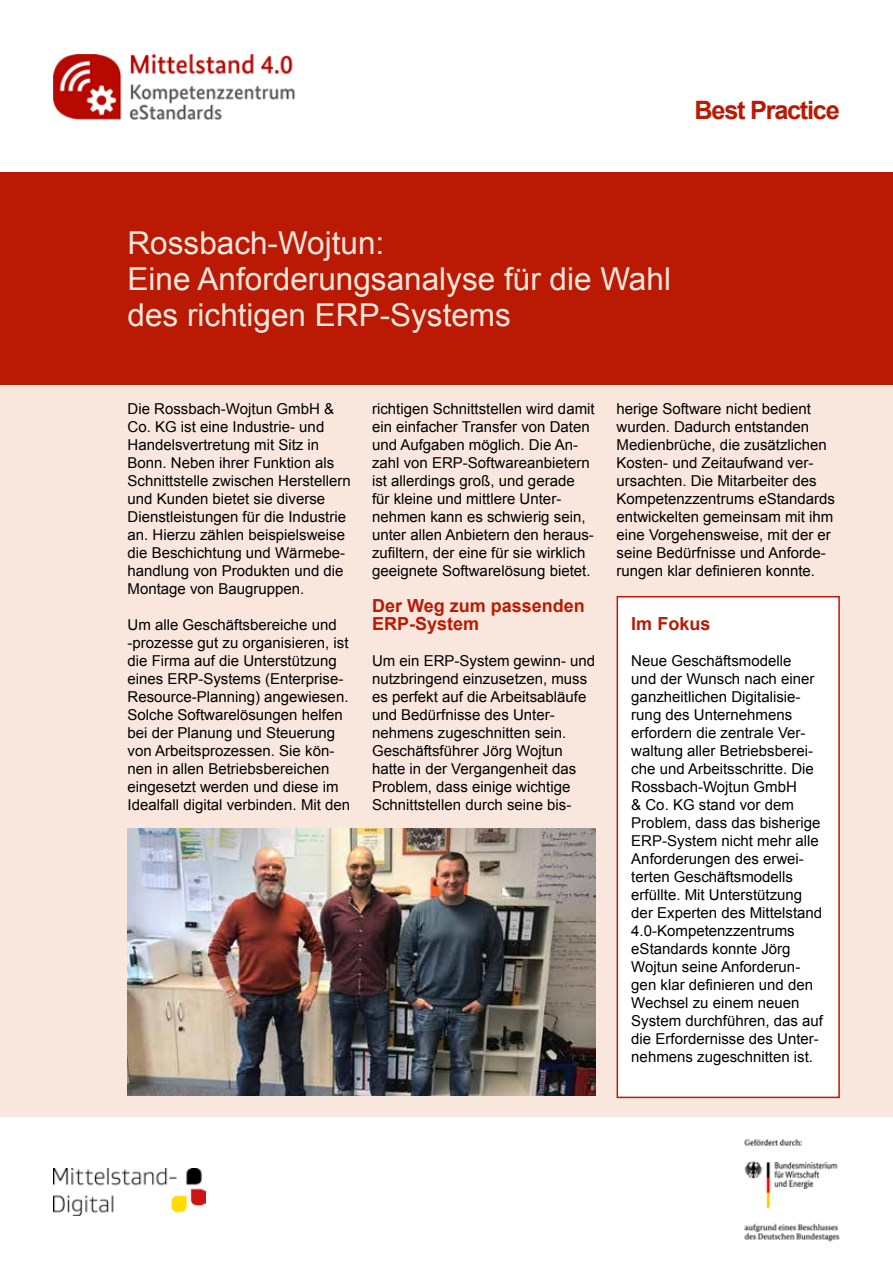
<style>
.page{position:relative;width:893px;height:1263px;background:#fff}
.page>*{position:absolute;margin:0;border:0;box-sizing:border-box;transform-origin:0 0}
.t1{font:31.5px/36px "Arial";color:#f9e7dd}
.t2{font:700 25.35px "Arial";letter-spacing:-.05em;color:#ba1a03}
.t3{font:700 18px/18px "Arial";color:#ba1a03}
.t4{font:15px/18px "Arial";color:#000}
</style>
<div class="page">
<div style="left:0;top:172px;width:893px;height:213px;background:#ba1a03"></div>
<div style="left:0;top:385px;width:893px;height:731px;background:#f9e7dd"></div>
<img style="left:54px;top:54px;width:241px;height:65px">
<img style="left:53px;top:1168px;width:153px;height:47px">
<img style="left:744px;top:1139px;width:96px;height:103px">
<img style="left:128px;top:828px;width:467px;height:267px">
<div style="left:617px;top:596px;width:223px;height:502px;background:#fff;border:2px solid #ba1a03"></div>
<h2 class="t2" style="left:694px;top:93px;width:147px">Best Practice</h2>
<h1 class="t1" style="left:128px;top:226px;width:545px">Rossbach-Wojtun:<br>Eine Anforderungsanalyse für die Wahl des richtigen ERP-Systems</h1>
<p class="t4" style="left:128px;top:400px;width:225px">Die Rossbach-Wojtun GmbH &amp;<br>Co. KG ist eine Industrie- und<br>Handelsvertretung mit Sitz in<br>Bonn. Neben ihrer Funktion als<br>Schnittstelle zwischen Herstellern und Kunden bietet sie diverse<br>Dienstleistungen für die Industrie an. Hierzu zählen beispielsweise die Beschichtung und Wärmebe&shy;handlung von Produkten und die<br>Montage von Baugruppen.</p>
<p class="t4" style="left:128px;top:616px;width:224px">Um alle Geschäftsbereiche und -prozesse gut zu organisieren, ist die Firma auf die Unterstützung eines ERP-Systems (Enterprise-<br>Resource-Planning) angewiesen.<br>Solche Softwarelösungen helfen bei der Planung und Steuerung von Arbeitsprozessen. Sie kön&shy;nen in allen Betriebsbereichen eingesetzt werden und diese im<br>Idealfall digital verbinden. Mit den</p>
<p class="t4" style="left:372px;top:400px;width:224px">richtigen Schnittstellen wird damit ein einfacher Transfer von Daten und Aufgaben möglich. Die An&shy;zahl von ERP-Softwareanbietern ist allerdings groß, und gerade für kleine und mittlere Unter&shy;nehmen kann es schwierig sein, unter allen Anbietern den heraus&shy;zufiltern, der eine für sie wirklich geeignete Softwarelösung bietet.</p>
<p class="t3" style="left:372px;top:597px;width:214px">Der Weg zum passenden<br>ERP-System</p>
<p class="t4" style="left:372px;top:652px;width:225px">Um ein ERP-System gewinn- und nutzbringend einzusetzen, muss es perfekt auf die Arbeitsabläufe und Bedürfnisse des Unter&shy;nehmens zugeschnitten sein.<br>Geschäftsführer Jörg Wojtun hatte in der Vergangenheit das<br>Problem, dass einige wichtige<br>Schnittstellen durch seine bis-</p>
<p class="t4" style="left:617px;top:400px;width:220px">herige Software nicht bedient wurden. Dadurch entstanden<br>Medienbrüche, die zusätzlichen<br>Kosten- und Zeitaufwand ver&shy;ursachten. Die Mitarbeiter des<br>Kompetenzzentrums eStandards entwickelten gemeinsam mit ihm eine Vorgehensweise, mit der er seine Bedürfnisse und Anforde&shy;rungen klar definieren konnte.</p>
<p class="t3" style="left:631px;top:615px;width:81px">Im Fokus</p>
<p class="t4" style="left:631px;top:652px;width:193px">Neue Geschäftsmodelle<br>und der Wunsch nach einer ganzheitlichen Digitalisie&shy;rung des Unternehmens erfordern die zentrale Ver&shy;waltung aller Betriebsberei&shy;che und Arbeitsschritte. Die<br>Rossbach-Wojtun GmbH<br>&amp; Co. KG stand vor dem<br>Problem, dass das bisherige<br>ERP-System nicht mehr alle<br>Anforderungen des erwei&shy;terten Geschäftsmodells erfüllte. Mit Unterstützung der Experten des Mittelstand<br>4.0-Kompetenzzentrums eStandards konnte Jörg<br>Wojtun seine Anforderun&shy;gen klar definieren und den<br>Wechsel zu einem neuen<br>System durchführen, das auf die Erfordernisse des Unter&shy;nehmens zugeschnitten ist.</p>
</div>
